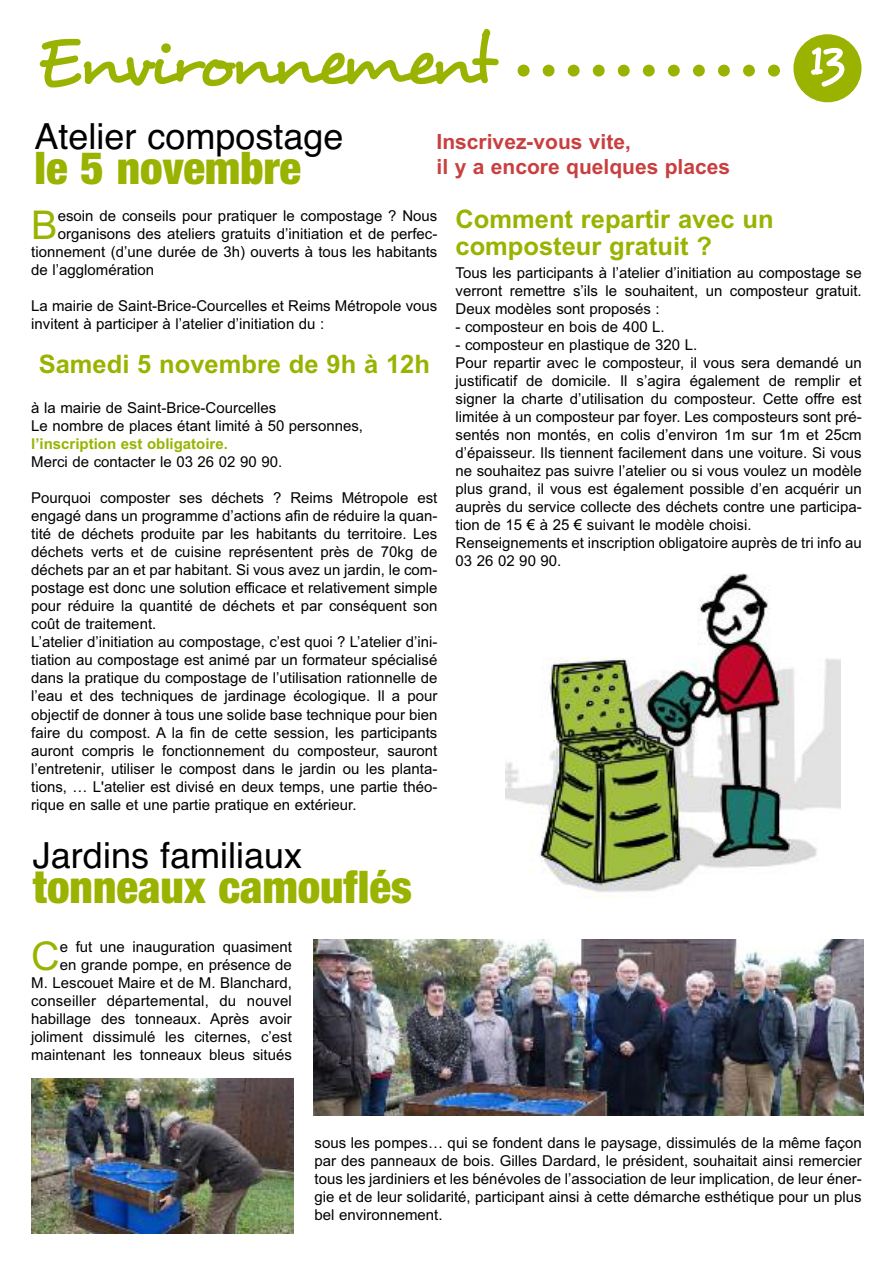
<style>
.page{position:relative;width:893px;height:1263px;background:#fff}
.page>*{position:absolute;margin:0;border:0;box-sizing:border-box;transform-origin:0 0}
.t1{font:72px "Desyrel";letter-spacing:-.08em;color:#99b300}
.t2{font:54px "Desyrel";color:#fff}
.t3{font:900 condensed 45px "Helvetica Neue";color:#99b300}
.t4{font:39.6px "Arial";color:#99b300}
.t5{font:36px "Helvetica";color:#000}
.t6{font:700 25.5px/26.1px "Arial";color:#99b300}
.t7{font:700 21px/25.2px "Arial";color:#c93f3f}
.t8{font:15px/18px "Arial";color:#000}
.t9{font:700 15px "Arial";color:#99b300}
</style>
<div class="page">
<div style="left:793px;top:34px;width:68px;height:68px;background:#99b300;border-radius:50%"></div>
<svg style="left:518px;top:65px;width:237px;height:12px"></svg>
<svg style="left:768px;top:65px;width:12px;height:12px"></svg>
<img style="left:505px;top:574px;width:335px;height:323px">
<img style="left:31px;top:1079px;width:262px;height:154px">
<img style="left:313px;top:940px;width:550px;height:176px">
<h1 class="t1" style="left:34px;top:16px;width:463px">Environnement</h1>
<h3 class="t5" style="left:34px;top:116px;width:311px">Atelier compostage</h3>
<h3 class="t3" style="left:34px;top:131px;width:268px">le 5 novembre</h3>
<h3 class="t7" style="left:437px;top:129px;width:295px">Inscrivez-vous vite,<br>il y a encore quelques places</h3>
<h2 class="t2" style="left:806px;top:25px;width:41px">13</h2>
<h3 class="t4" style="left:31px;top:202px;width:28px">B</h3>
<p class="t8" style="left:58px;top:207px;width:381px">esoin de conseils pour pratiquer le compostage ? Nous</p>
<p class="t8" style="left:58px;top:225px;width:381px">organisons des ateliers gratuits d’initiation et de perfec-</p>
<p class="t8" style="left:31px;top:243px;width:408px">tionnement (d’une durée de 3h) ouverts à tous les habitants</p>
<p class="t8" style="left:31px;top:261px;width:124px">de l’agglomération</p>
<p class="t8" style="left:31px;top:297px;width:408px">La mairie de Saint-Brice-Courcelles et Reims Métropole vous invitent à participer à l’atelier d’initiation du :</p>
<h3 class="t6" style="left:39px;top:351px;width:393px">Samedi 5 novembre de 9h à 12h</h3>
<p class="t8" style="left:31px;top:399px;width:333px">à la mairie de Saint-Brice-Courcelles<br>Le nombre de places étant limité à 50 personnes,</p>
<p class="t9" style="left:31px;top:435px;width:198px">l’inscription est obligatoire.</p>
<p class="t8" style="left:31px;top:453px;width:252px">Merci de contacter le 03 26 02 90 90.</p>
<p class="t8" style="left:31px;top:489px;width:408px">Pourquoi composter ses déchets ? Reims Métropole est engagé dans un programme d’actions afin de réduire la quan&shy;tité de déchets produite par les habitants du territoire. Les déchets verts et de cuisine représentent près de 70kg de déchets par an et par habitant. Si vous avez un jardin, le com&shy;postage est donc une solution efficace et relativement simple pour réduire la quantité de déchets et par conséquent son coût de traitement.<br>L’atelier d’initiation au compostage, c’est quoi ? L’atelier d’ini&shy;tiation au compostage est animé par un formateur spécialisé dans la pratique du compostage de l’utilisation rationnelle de l’eau et des techniques de jardinage écologique. Il a pour objectif de donner à tous une solide base technique pour bien faire du compost. A la fin de cette session, les participants auront compris le fonctionnement du composteur, sauront l’entretenir, utiliser le compost dans le jardin ou les planta&shy;tions, … L'atelier est divisé en deux temps, une partie théo&shy;rique en salle et une partie pratique en extérieur.</p>
<h3 class="t5" style="left:33px;top:835px;width:271px">Jardins familiaux</h3>
<h3 class="t3" style="left:33px;top:849px;width:380px">tonneaux camouflés</h3>
<p class="t8" style="left:31px;top:938px;width:262px;text-align:right">e fut une inauguration quasiment<br>en grande pompe, en présence de<br>M. Lescouet Maire et de M. Blanchard, conseiller départemental, du nouvel habillage des tonneaux. Après avoir joliment dissimulé les citernes, c’est maintenant les tonneaux bleus situés</p>
<h3 class="t4" style="left:31px;top:933px;width:30px">C</h3>
<h3 class="t6" style="left:455px;top:207px;width:320px">Comment repartir avec un composteur gratuit ?</h3>
<p class="t8" style="left:455px;top:263px;width:408px;text-align:justify">Tous les participants à l’atelier d’initiation au compostage se verront remettre s’ils le souhaitent, un composteur gratuit.<br>Deux modèles sont proposés :</p>
<p class="t8" style="left:455px;top:317px;width:211px">- composteur en bois de 400 L.</p>
<p class="t8" style="left:455px;top:335px;width:408px">- composteur en plastique de 320 L.<br>Pour repartir avec le composteur, il vous sera demandé un justificatif de domicile. Il s’agira également de remplir et signer la charte d’utilisation du composteur. Cette offre est limitée à un composteur par foyer. Les composteurs sont pré&shy;sentés non montés, en colis d’environ 1m sur 1m et 25cm d’épaisseur. Ils tiennent facilement dans une voiture. Si vous ne souhaitez pas suivre l’atelier ou si vous voulez un modèle plus grand, il vous est également possible d’en acquérir un auprès du service collecte des déchets contre une participa&shy;tion de 15 € à 25 € suivant le modèle choisi.<br>Renseignements et inscription obligatoire auprès de tri info au 03 26 02 90 90.</p>
<p class="t8" style="left:315px;top:1134px;width:549px;text-align:justify">sous les pompes… qui se fondent dans le paysage, dissimulés de la même façon par des panneaux de bois. Gilles Dardard, le président, souhaitait ainsi remercier tous les jardiniers et les bénévoles de l’association de leur implication, de leur éner&shy;gie et de leur solidarité, participant ainsi à cette démarche esthétique pour un plus bel environnement.</p>
</div>
